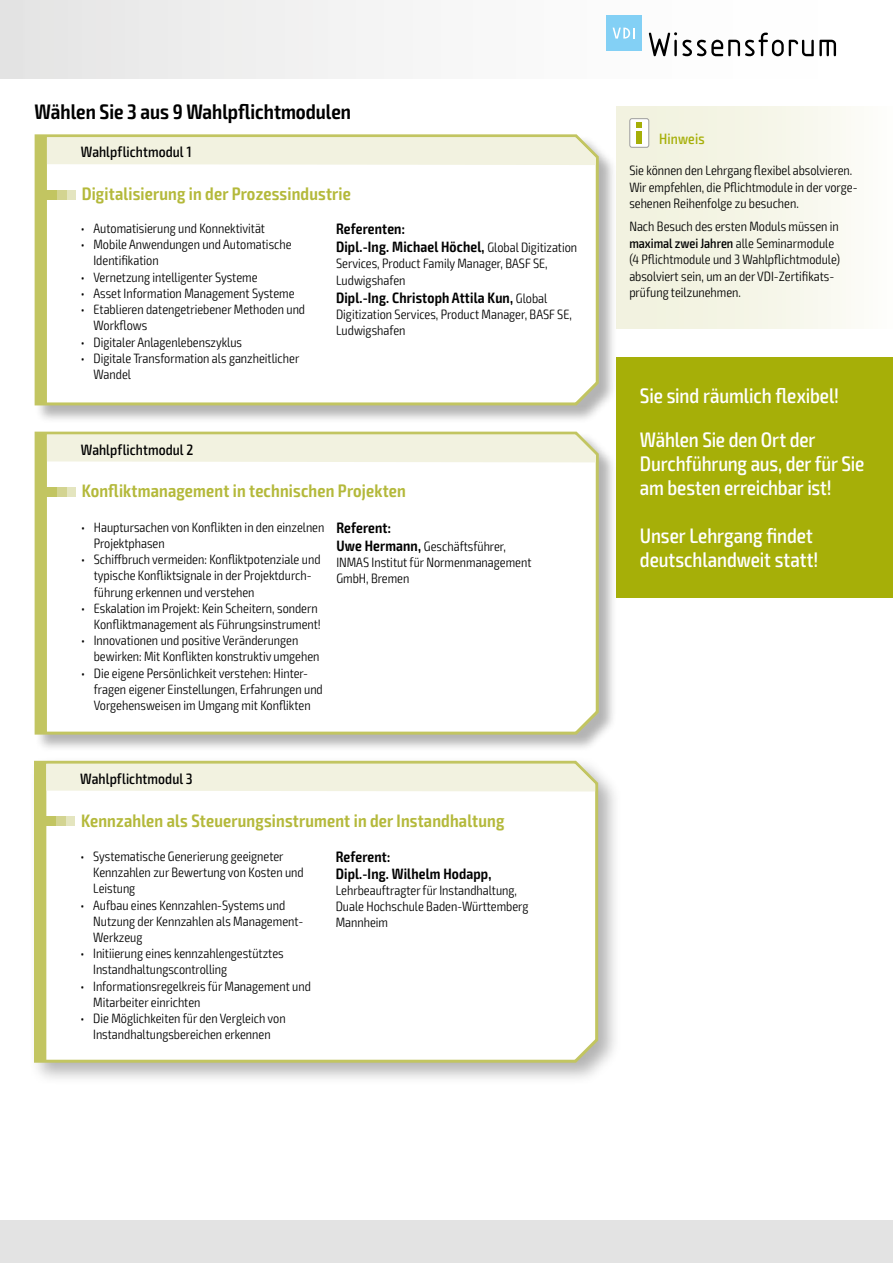
<style>
.page{position:relative;width:893px;height:1263px;background:#fff}
.page>*{position:absolute;margin:0;border:0;box-sizing:border-box;transform-origin:0 0}
.t1{font:500 condensed 21px/24px "Exo 2";letter-spacing:-.005em;color:#fff}
.t2{font:600 condensed 21px "Exo 2";color:#000}
.t3{font:600 condensed 18px "Exo 2";letter-spacing:.01em;color:#b4b93b}
.t4{font:600 condensed 15px/18px "Exo 2";letter-spacing:.01em;color:#000}
.t5{font:500 condensed 15px "Exo 2";letter-spacing:.005em;color:#000}
.t6{font:500 condensed 15px "Exo 2";letter-spacing:.01em;color:#a6af08}
.t7{font:300 condensed 13.5px/16.2px "Exo 2";color:#000}
.s1{font-weight:300;font-size:13.5px}
.s2{font-weight:600;font-size:15px}
.s3{font-weight:500}
</style>
<div class="page">
<div style="left:617px;top:106px;width:276px;height:223px;background:linear-gradient(to right,#f0f0db,#fcfcf8)"></div>
<div style="left:0;top:1220px;width:893px;height:43px;background:#e3e3e3"></div>
<div style="left:1px;top:0;width:892px;height:79px;background:linear-gradient(to right,#e7e7e7,#fff)"></div>
<div style="left:0;top:0;width:23px;height:79px;background:#e3e3e3"></div>
<div style="left:630px;top:119px;width:19px;height:28px;background:#fff;border-radius:2px"></div>
<div style="left:629px;top:118px;width:20px;height:30px;border:1px solid #9d9d9c;border-radius:2px"></div>
<div style="left:636px;top:131px;width:6px;height:13px;background:#a6af08"></div>
<svg style="left:636px;top:122px;width:6px;height:5px"></svg>
<svg style="left:649px;top:32px;width:187px;height:24px"></svg>
<div style="left:606px;top:15px;width:36px;height:36px;background:#83d0f5"></div>
<svg style="left:613px;top:28px;width:21px;height:11px"></svg>
<div style="left:35px;top:134px;width:582px;height:289px;background:#000;opacity:.3"></div>
<svg style="left:34px;top:134px;width:566px;height:273px"></svg>
<svg style="left:36px;top:136px;width:560px;height:268px"></svg>
<div style="left:51px;top:190px;width:25px;height:9px;background:#e4e5bf"></div>
<div style="left:49px;top:190px;width:17px;height:9px;background:#d3d491"></div>
<div style="left:46px;top:190px;width:10px;height:9px;background:#c2c561"></div>
<div style="left:617px;top:357px;width:276px;height:241px;background:#a6af08"></div>
<div style="left:35px;top:432px;width:582px;height:320px;background:#000;opacity:.3"></div>
<svg style="left:34px;top:431px;width:566px;height:305px"></svg>
<svg style="left:36px;top:433px;width:560px;height:300px"></svg>
<div style="left:51px;top:487px;width:25px;height:10px;background:#e4e5bf"></div>
<div style="left:49px;top:487px;width:17px;height:10px;background:#d3d491"></div>
<div style="left:46px;top:487px;width:10px;height:10px;background:#c2c561"></div>
<div style="left:29px;top:755px;width:592px;height:331px;background:#000;opacity:.3"></div>
<svg style="left:33px;top:758px;width:567px;height:306px"></svg>
<svg style="left:36px;top:762px;width:559px;height:299px"></svg>
<div style="left:50px;top:816px;width:25px;height:10px;background:#e4e5bf"></div>
<div style="left:48px;top:816px;width:18px;height:10px;background:#d3d491"></div>
<div style="left:46px;top:816px;width:10px;height:10px;background:#c2c561"></div>
<h1 class="t2" style="left:35px;top:99px;width:318px">Wählen Sie 3 aus 9 Wahlpflichtmodulen</h1>
<p class="t5" style="left:81px;top:143px;width:112px">Wahlpflichtmodul 1</p>
<h2 class="t3" style="left:82px;top:183px;width:271px">Digitalisierung in der Prozessindustrie</h2>
<p class="t7" style="left:81px;top:221px;width:186px">• Automatisierung und Konnektivität</p>
<p class="t7" style="left:93px;top:237px;width:200px;text-indent:-13px">• Mobile Anwendungen und Automatische<br>Identifikation</p>
<p class="t7" style="left:81px;top:269px;width:178px">• Vernetzung intelligenter Systeme</p>
<p class="t7" style="left:81px;top:285px;width:215px">• Asset Information Management Systeme</p>
<p class="t7" style="left:93px;top:302px;width:213px;text-indent:-13px">• Etablieren datengetriebener Methoden und<br>Workflows</p>
<p class="t7" style="left:81px;top:334px;width:163px">• Digitaler Anlagenlebenszyklus</p>
<p class="t7" style="left:93px;top:350px;width:207px;text-indent:-13px">• Digitale Transformation als ganzheitlicher<br>Wandel</p>
<p class="t5" style="left:81px;top:440px;width:114px">Wahlpflichtmodul 2</p>
<p class="t4" style="left:336px;top:220px;width:243px">Referenten:<br>Dipl.-Ing. Michael Höchel, <span class="s1">Global Digitization</span></p>
<p class="t7" style="left:336px;top:256px;width:213px">Services, Product Family Manager, BASF SE,<br>Ludwigshafen</p>
<p class="t4" style="left:336px;top:289px;width:213px">Dipl.-Ing. Christoph Attila Kun, <span class="s1">Global</span></p>
<p class="t7" style="left:336px;top:306px;width:237px">Digitization Services, Product Manager, BASF SE,<br>Ludwigshafen</p>
<h2 class="t3" style="left:82px;top:480px;width:326px">Konfliktmanagement in technischen Projekten</h2>
<p class="t7" style="left:94px;top:519px;width:232px;text-indent:-13px">• Hauptursachen von Konflikten in den einzelnen<br>Projektphasen</p>
<p class="t7" style="left:94px;top:552px;width:228px;text-indent:-13px">• Schiffbruch vermeiden: Konfliktpotenziale und typische Konfliktsignale in der Projektdurch&shy;führung erkennen und verstehen</p>
<p class="t7" style="left:81px;top:600px;width:241px;text-align:right">• Eskalation im Projekt: Kein Scheitern, sondern<br>Konfliktmanagement als Führungsinstrument!</p>
<p class="t7" style="left:94px;top:633px;width:227px;text-indent:-13px">• Innovationen und positive Veränderungen bewirken: Mit Konflikten konstruktiv umgehen</p>
<p class="t7" style="left:94px;top:665px;width:231px;text-indent:-13px">• Die eigene Persönlichkeit verstehen: Hinter&shy;fragen eigener Einstellungen, Erfahrungen und<br>Vorgehensweisen im Umgang mit Konflikten</p>
<p class="t4" style="left:336px;top:519px;width:56px">Referent:</p>
<p class="t7" style="left:336px;top:538px;width:197px"><span class="s2">Uwe Hermann,</span> Geschäftsführer,<br>INMAS Institut für Normenmanagement<br>GmbH, Bremen</p>
<p class="t5" style="left:80px;top:770px;width:114px">Wahlpflichtmodul 3</p>
<h2 class="t3" style="left:81px;top:809px;width:425px">Kennzahlen als Steuerungsinstrument in der Instandhaltung</h2>
<p class="t7" style="left:93px;top:848px;width:212px;text-indent:-13px">• Systematische Generierung geeigneter<br>Kennzahlen zur Bewertung von Kosten und<br>Leistung</p>
<p class="t7" style="left:93px;top:897px;width:212px;text-indent:-13px">• Aufbau eines Kennzahlen-Systems und<br>Nutzung der Kennzahlen als Management-<br>Werkzeug</p>
<p class="t7" style="left:93px;top:946px;width:192px;text-indent:-13px">• Initiierung eines kennzahlengestütztes<br>Instandhaltungscontrolling</p>
<p class="t7" style="left:93px;top:978px;width:219px;text-indent:-13px">• Informationsregelkreis für Management und<br>Mitarbeiter einrichten</p>
<p class="t7" style="left:80px;top:1010px;width:207px;text-align:center">• Die Möglichkeiten für den Vergleich von<br>Instandhaltungsbereichen erkennen</p>
<p class="t4" style="left:336px;top:849px;width:157px;line-height:16.5px">Referent:<br>Dipl.-Ing. Wilhelm Hodapp,</p>
<p class="t7" style="left:336px;top:882px;width:194px">Lehrbeauftragter für Instandhaltung,<br>Duale Hochschule Baden-Württemberg<br>Mannheim</p>
<p class="t6" style="left:659px;top:130px;width:47px">Hinweis</p>
<p class="t7" style="left:629px;top:163px;width:230px">Sie können den Lehrgang flexibel absolvieren.<br>Wir empfehlen, die Pflichtmodule in der vorge&shy;sehenen Reihenfolge zu besuchen.</p>
<p class="t7" style="left:629px;top:218px;width:212px">Nach Besuch des ersten Moduls müssen in <span class="s3">maximal zwei Jahren</span> alle Seminarmodule (4 Pflichtmodule und 3 Wahlpflichtmodule) absolviert sein, um an der VDI-Zertifikats&shy;prüfung teilzunehmen.</p>
<h1 class="t1" style="left:640px;top:373px;width:201px;line-height:44.7px">Sie sind räumlich flexibel!<br>Wählen Sie den Ort der</h1>
<h1 class="t1" style="left:640px;top:452px;width:226px">Durchführung aus, der für Sie am besten erreichbar ist!</h1>
<h1 class="t1" style="left:640px;top:524px;width:180px">Unser Lehrgang findet deutschlandweit statt!</h1>
</div>
